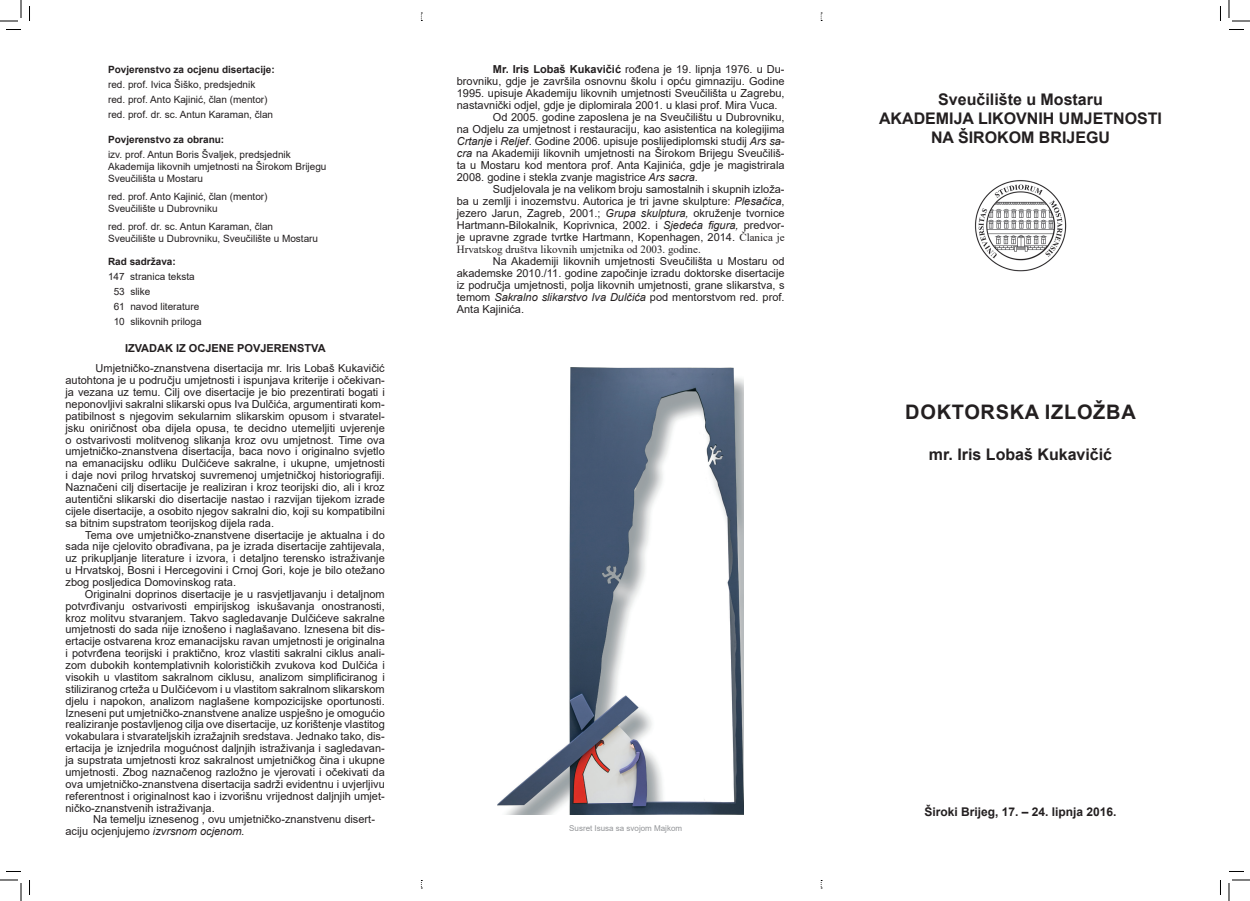
<style>
.page{position:relative;width:1250px;height:901px;background:#fff}
.page>*{position:absolute;margin:0;border:0;box-sizing:border-box;transform-origin:0 0}
.t1{font:700 20px "Arial";letter-spacing:.035em;color:#231f20}
.t2{font:700 16px/19.2px "Arial";color:#231f20;text-align:center}
.t3{font:700 12px "Arial";color:#231f20}
.t4{font:11px/11.9px "Arial";color:#231f20;text-align:justify}
.t5{font:11px "Times New Roman";color:#231f20}
.t6{font:700 11px "Arial";color:#231f20}
.t7{font:10px/15px "Arial";color:#231f20}
.t8{font:700 10px "Arial";color:#231f20}
.t9{font:8px "Arial";color:#939598}
.s1{font-style:italic}
.s2{font-weight:700}
.s3{font-family:"Times New Roman"}
</style>
<div class="page">
<img style="left:975px;top:180px;width:92px;height:92px">
<svg style="left:820px;top:12px;width:2px;height:9px"></svg>
<img style="left:497px;top:368px;width:247px;height:446px">
<svg style="left:6px;top:29px;width:15px;height:1px"></svg>
<svg style="left:1229px;top:29px;width:15px;height:1px"></svg>
<svg style="left:6px;top:871px;width:15px;height:1px"></svg>
<svg style="left:1229px;top:871px;width:15px;height:1px"></svg>
<svg style="left:29px;top:6px;width:1px;height:15px"></svg>
<svg style="left:29px;top:880px;width:1px;height:15px"></svg>
<svg style="left:1220px;top:6px;width:1px;height:15px"></svg>
<svg style="left:1220px;top:880px;width:1px;height:15px"></svg>
<svg style="left:0;top:0;width:22px;height:22px"></svg>
<svg style="left:0;top:879px;width:22px;height:22px"></svg>
<svg style="left:1228px;top:0;width:22px;height:22px"></svg>
<svg style="left:1228px;top:879px;width:22px;height:22px"></svg>
<p class="t8" style="left:108px;top:62px;width:168px">Povjerenstvo za ocjenu disertacije:</p>
<p class="t7" style="left:108px;top:77px;width:167px">red. prof. Ivica Šiško, predsjednik red. prof. Anto Kajinić, član (mentor) red. prof. dr. sc. Antun Karaman, član</p>
<p class="t8" style="left:108px;top:133px;width:118px">Povjerenstvo za obranu:</p>
<p class="t7" style="left:108px;top:149px;width:220px;line-height:12px">izv. prof. Antun Boris Švaljek, predsjednik<br>Akademija likovnih umjetnosti na Širokom Brijegu<br>Sveučilišta u Mostaru</p>
<p class="t7" style="left:108px;top:191px;width:161px;line-height:12px">red. prof. Anto Kajinić, član (mentor)<br>Sveučilište u Dubrovniku</p>
<p class="t7" style="left:108px;top:220px;width:212px;line-height:12px">red. prof. dr. sc. Antun Karaman, član<br>Sveučilište u Dubrovniku, Sveučilište u Mostaru</p>
<p class="t8" style="left:108px;top:255px;width:69px">Rad sadržava:</p>
<p class="t7" style="left:114px;top:269px;width:89px;text-indent:-6px">147 stranica teksta<br>53 slike<br>61 navod literature<br>10 slikovnih priloga</p>
<p class="t6" style="left:125px;top:340px;width:202px">IZVADAK IZ OCJENE POVJERENSTVA</p>
<p class="t4" style="left:66px;top:362px;width:321px;text-indent:30px">Umjetničko-znanstvena disertacija mr. Iris Lobaš Kukavičić autohtona je u području umjetnosti i ispunjava kriterije i očekivan&shy;ja vezana uz temu. Cilj ove disertacije je bio prezentirati bogati i neponovljivi sakralni slikarski opus Iva Dulčića, argumentirati kom&shy;patibilnost s njegovim sekularnim slikarskim opusom i stvaratel&shy;jsku oniričnost oba dijela opusa, te decidno utemeljiti uvjerenje o ostvarivosti molitvenog slikanja kroz ovu umjetnost. Time ova umjetničko-znanstvena disertacija, baca novo i originalno svjetlo na emanacijsku odliku Dulčićeve sakralne, i ukupne, umjetnosti i daje novi prilog hrvatskoj suvremenoj umjetničkoj historiografiji.<br>Naznačeni cilj disertacije je realiziran i kroz teorijski dio, ali i kroz autentični slikarski dio disertacije nastao i razvijan tijekom izrade cijele disertacije, a osobito njegov sakralni dio, koji su kompatibilni sa bitnim supstratom teorijskog dijela rada.</p>
<p class="t4" style="left:66px;top:529px;width:321px;text-indent:20px">Tema ove umjetničko-znanstvene disertacije je aktualna i do sada nije cjelovito obrađivana, pa je izrada disertacije zahtijevala, uz prikupljanje literature i izvora, i detaljno terensko istraživanje u Hrvatskoj, Bosni i Hercegovini i Crnoj Gori, koje je bilo otežano zbog posljedica Domovinskog rata.</p>
<p class="t4" style="left:66px;top:588px;width:321px;text-indent:19px">Originalni doprinos disertacije je u rasvjetljavanju i detaljnom potvrđivanju ostvarivosti empirijskog iskušavanja onostranosti, kroz molitvu stvaranjem. Takvo sagledavanje Dulčićeve sakralne umjetnosti do sada nije iznošeno i naglašavano. Iznesena bit dis&shy;ertacije ostvarena kroz emanacijsku ravan umjetnosti je originalna i potvrđena teorijski i praktično, kroz vlastiti sakralni ciklus anali&shy;zom dubokih kontemplativnih kolorističkih zvukova kod Dulčića i visokih u vlastitom sakralnom ciklusu, analizom simplificiranog i stiliziranog crteža u Dulčićevom i u vlastitom sakralnom slikarskom djelu i napokon, analizom naglašene kompozicijske oportunosti.<br>Izneseni put umjetničko-znanstvene analize uspješno je omogućio realiziranje postavljenog cilja ove disertacije, uz korištenje vlastitog vokabulara i stvarateljskih izražajnih sredstava. Jednako tako, dis&shy;ertacija je iznjedrila mogućnost daljnjih istraživanja i sagledavan&shy;ja supstrata umjetnosti kroz sakralnost umjetničkog čina i ukupne umjetnosti. Zbog naznačenog razložno je vjerovati i očekivati da ova umjetničko-znanstvena disertacija sadrži evidentnu i uvjerljivu referentnost i originalnost kao i izvorišnu vrijednost daljnjih umjet&shy;ničko-znanstvenih istraživanja.</p>
<p class="t4" style="left:66px;top:813px;width:311px;text-indent:28px">Na temelju iznesenog , ovu umjetničko-znanstvenu disert&shy;aciju ocjenjujemo <span class="s1">izvrsnom ocjenom.</span></p>
<p class="t4" style="left:493px;top:64px;width:293px"><span class="s2">Mr. Iris Lobaš Kukavičić</span> rođena je 19. lipnja 1976. u Du-</p>
<p class="t4" style="left:457px;top:76px;width:329px">brovniku, gdje je završila osnovnu školu i opću gimnaziju. Godine</p>
<p class="t4" style="left:457px;top:88px;width:329px">1995. upisuje Akademiju likovnih umjetnosti Sveučilišta u Zagrebu,</p>
<p class="t4" style="left:457px;top:100px;width:322px">nastavnički odjel, gdje je diplomirala 2001. u klasi prof. Mira Vuca.</p>
<p class="t4" style="left:493px;top:112px;width:293px">Od 2005. godine zaposlena je na Sveučilištu u Dubrovniku,</p>
<p class="t4" style="left:457px;top:124px;width:329px">na Odjelu za umjetnost i restauraciju, kao asistentica na kolegijima</p>
<p class="t4" style="left:457px;top:136px;width:329px"><span class="s1">Crtanje</span> i <span class="s1">Reljef</span>. Godine 2006. upisuje poslijediplomski studij <span class="s1">Ars sa-</span></p>
<p class="t4" style="left:457px;top:148px;width:329px"><span class="s1">cra</span> na Akademiji likovnih umjetnosti na Širokom Brijegu Sveučiliš-</p>
<p class="t4" style="left:457px;top:160px;width:329px">ta u Mostaru kod mentora prof. Anta Kajinića, gdje je magistrirala</p>
<p class="t4" style="left:457px;top:172px;width:243px">2008. godine i stekla zvanje magistrice <span class="s1">Ars sacra</span>.</p>
<p class="t4" style="left:493px;top:184px;width:293px">Sudjelovala je na velikom broju samostalnih i skupnih izloža-</p>
<p class="t4" style="left:457px;top:196px;width:329px">ba u zemlji i inozemstvu. Autorica je tri javne skulpture: <span class="s1">Plesačica</span>,</p>
<p class="t4" style="left:457px;top:208px;width:329px">jezero Jarun, Zagreb, 2001.; <span class="s1">Grupa skulptura,</span> okruženje tvornice</p>
<p class="t4" style="left:457px;top:220px;width:329px">Hartmann-Bilokalnik, Koprivnica, 2002. i <span class="s1">Sjedeća figura,</span> predvor-</p>
<p class="t4" style="left:457px;top:232px;width:329px">je upravne zgrade tvrtke Hartmann, Kopenhagen, 2014. <span class="s3">Članica je</span></p>
<p class="t5" style="left:457px;top:242px;width:245px">Hrvatskog društva likovnih umjetnika od 2003. godine.</p>
<p class="t4" style="left:457px;top:256px;width:329px;text-indent:36px">Na Akademiji likovnih umjetnosti Sveučilišta u Mostaru od akademske 2010./11. godine započinje izradu doktorske disertacije iz područja umjetnosti, polja likovnih umjetnosti, grane slikarstva, s temom <span class="s1">Sakralno slikarstvo Iva Dulčića</span> pod mentorstvom red. prof.<br>Anta Kajinića.</p>
<p class="t9" style="left:569px;top:823px;width:114px">Susret Isusa sa svojom Majkom</p>
<h2 class="t2" style="left:879px;top:90px;width:284px">Sveučilište u Mostaru<br>AKADEMIJA LIKOVNIH UMJETNOSTI<br>NA ŠIROKOM BRIJEGU</h2>
<h1 class="t1" style="left:905px;top:398px;width:232px">DOKTORSKA IZLOŽBA</h1>
<h2 class="t2" style="left:929px;top:445px;width:185px">mr. Iris Lobaš Kukavičić</h2>
<p class="t3" style="left:924px;top:804px;width:194px">Široki Brijeg, 17. – 24. lipnja 2016.</p>
</div>
